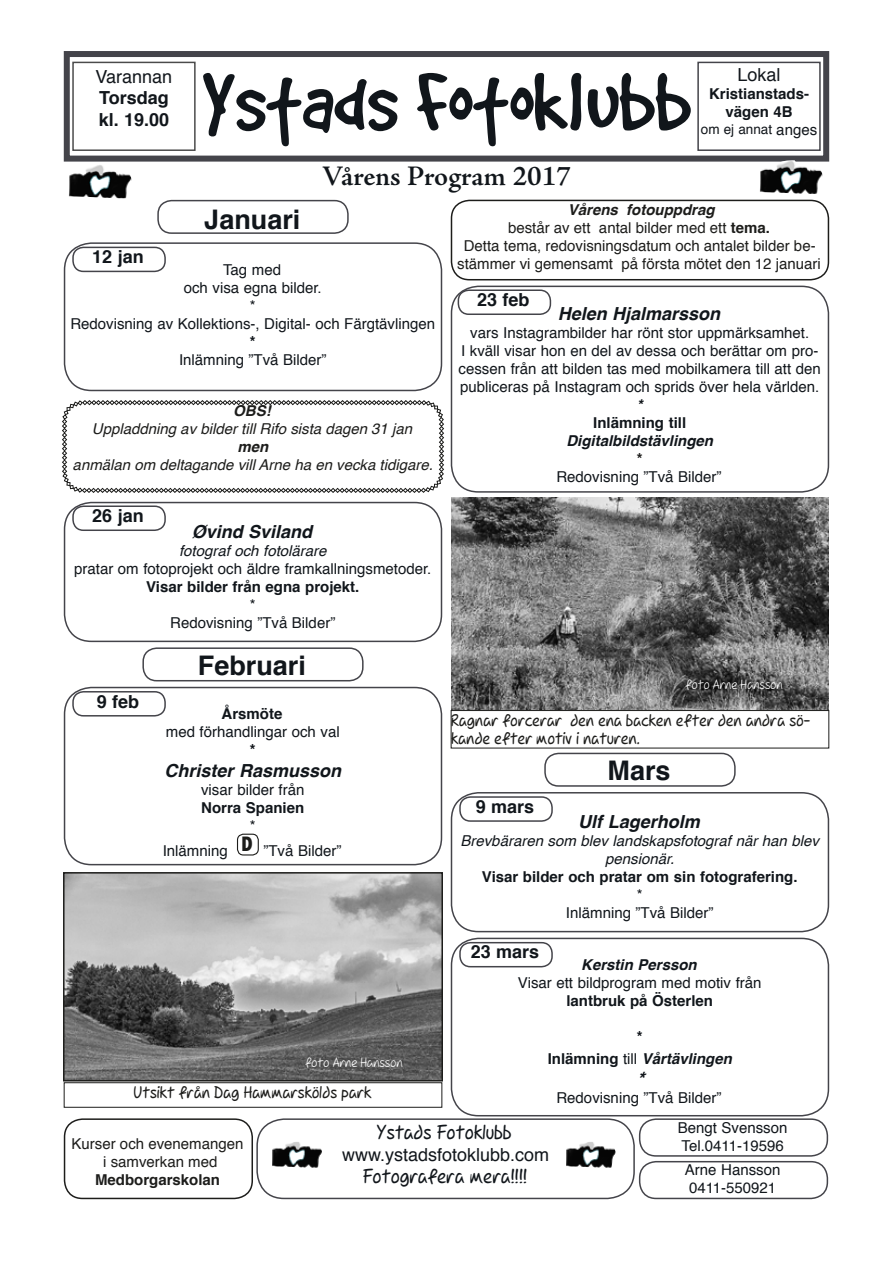
<style>
.page{position:relative;width:893px;height:1263px;background:#fff}
.page>*{position:absolute;margin:0;border:0;box-sizing:border-box;transform-origin:0 0}
.t1{font:90px "Good Dog Plain";color:#11161b}
.t2{font:600 28.5px "Adobe Jenson Pro";letter-spacing:-.005em;color:#11161b}
.t3{font:700 27px "Helvetica";color:#11161b}
.t4{font:italic 700 18px "Helvetica";color:#11161b}
.t5{font:700 18px/21.6px "Helvetica";color:#11161b}
.t6{font:18px "Helvetica";color:#11161b}
.t7{font:18px "Dupree";color:#11161b}
.t8{font:italic 700 18px "Helvetica";color:#11161b}
.t9{font:15px/18px "Helvetica";color:#11161b;text-align:center}
.t10{font:15px/18px "Helvetica";color:#1d1d1b;text-align:center}
.t11{font:700 15px/18px "Helvetica";color:#11161b;text-align:center}
.t12{font:15px/18px "Dupree";color:#1d1d1b}
.t13{font:italic 15px "Helvetica";color:#1d1d1b}
.t14{font:italic 15px/18px "Helvetica";color:#11161b;text-align:center}
.t15{font:italic 700 15px "Helvetica";color:#11161b}
.t16{font:italic 700 15px/21.6px "Helvetica";color:#11161b;text-align:center}
.t17{font:700 15px "Helvetica";color:#1d1d1b}
.t18{font:italic 700 15px "Helvetica";color:#1d1d1b}
.t19{font:13.5px "Helvetica";color:#11161b}
.t20{font:300 12px "Dupree";color:#fff}
.s1{font-size:15px}
.s2{font-weight:700;font-style:italic}
.s3{font-weight:700}
.s4{font-style:normal}
.s5{font-weight:400;font-style:normal}
</style>
<div class="page">
<img style="left:66px;top:875px;width:374px;height:203px">
<div style="left:63px;top:872px;width:380px;height:209px;border:2px solid #1d1d1b"></div>
<div style="left:64px;top:51px;width:765px;height:111px;border:6px solid #44444a"></div>
<div style="left:157px;top:200px;width:192px;height:34px;border:2px solid #44444a;border-radius:14px"></div>
<div style="left:142px;top:647px;width:222px;height:34px;border:2px solid #44444a;border-radius:14px"></div>
<div style="left:64px;top:242px;width:378px;height:149px;border:2px solid #44444a;border-radius:27px"></div>
<div style="left:64px;top:502px;width:378px;height:140px;border:2px solid #44444a;border-radius:27px"></div>
<div style="left:73px;top:506px;width:92px;height:24px;background:#fff;border-radius:10px"></div>
<div style="left:72px;top:505px;width:94px;height:26px;border:2px solid #44444a;border-radius:10px"></div>
<div style="left:72px;top:62px;width:124px;height:89px;border:2px solid #4b4b4b"></div>
<div style="left:697px;top:62px;width:124px;height:89px;border:2px solid #44444a"></div>
<div style="left:237px;top:834px;width:22px;height:21px;border:1px solid #1d1d1b;border-radius:6px"></div>
<div style="left:64px;top:687px;width:378px;height:178px;border:2px solid #44444a;border-radius:27px"></div>
<div style="left:256px;top:1118px;width:379px;height:81px;border:2px solid #44444a;border-radius:27px"></div>
<img style="left:272px;top:1142px;width:50px;height:26px">
<img style="left:566px;top:1142px;width:50px;height:26px">
<div style="left:544px;top:753px;width:192px;height:34px;border:2px solid #44444a;border-radius:14px"></div>
<div style="left:451px;top:792px;width:378px;height:140px;border:2px solid #44444a;border-radius:27px"></div>
<div style="left:459px;top:796px;width:94px;height:26px;border:2px solid #44444a;border-radius:10px"></div>
<div style="left:451px;top:938px;width:378px;height:178px;border:2px solid #44444a;border-radius:27px"></div>
<div style="left:459px;top:942px;width:94px;height:25px;border:2px solid #44444a;border-radius:10px"></div>
<div style="left:639px;top:1161px;width:189px;height:38px;border:2px solid #44444a;border-radius:16px"></div>
<div style="left:451px;top:286px;width:378px;height:207px;border:2px solid #44444a;border-radius:27px"></div>
<img style="left:759px;top:160px;width:64px;height:34px">
<div style="left:458px;top:290px;width:92px;height:24px;background:#fff;border-radius:10px"></div>
<div style="left:458px;top:289px;width:93px;height:26px;border:2px solid #44444a;border-radius:10px"></div>
<div style="left:72px;top:691px;width:94px;height:25px;border:2px solid #44444a;border-radius:10px"></div>
<svg style="left:62px;top:400px;width:382px;height:93px"></svg>
<img style="left:69px;top:165px;width:63px;height:33px">
<div style="left:451px;top:200px;width:378px;height:80px;border:2px solid #1d1d1b;border-radius:18px"></div>
<div style="left:72px;top:247px;width:94px;height:25px;border:2px solid #44444a;border-radius:10px"></div>
<img style="left:452px;top:497px;width:376px;height:212px">
<div style="left:451px;top:710px;width:378px;height:38px;border:1px solid #1d1d1b"></div>
<div style="left:64px;top:1082px;width:378px;height:26px;border:1px solid #1d1d1b"></div>
<div style="left:64px;top:1118px;width:189px;height:81px;border:2px solid #1d1d1b;border-radius:18px"></div>
<div style="left:639px;top:1118px;width:189px;height:39px;border:2px solid #44444a;border-radius:16px"></div>
<p class="t6" style="left:96px;top:62px;width:78px">Varannan</p>
<p class="t5" style="left:99px;top:87px;width:72px">Torsdag kl. 19.00</p>
<h1 class="t1" style="left:202px;top:59px;width:490px">Ystads Fotoklubb</h1>
<h2 class="t2" style="left:322px;top:160px;width:251px">Vårens Program 2017</h2>
<p class="t6" style="left:737px;top:61px;width:45px">Lokal</p>
<p class="t11" style="left:709px;top:85px;width:102px">Kristianstads&shy;vägen 4B</p>
<p class="t19" style="left:701px;top:119px;width:118px">om ej annat <span class="s1">anges</span></p>
<h3 class="t3" style="left:204px;top:198px;width:98px">Januari</h3>
<p class="t5" style="left:92px;top:246px;width:53px">12 jan</p>
<p class="t9" style="left:70px;top:261px;width:366px">Tag med<br>och visa egna bilder.<br>*<br>Redovisning av Kollektions-, Digital- och Färgtävlingen</p>
<p class="t11" style="left:250px;top:333px;width:7px">*</p>
<p class="t9" style="left:179px;top:351px;width:149px">Inlämning ”Två Bilder”</p>
<p class="t18" style="left:233px;top:398px;width:39px">OBS!</p>
<p class="t13" style="left:92px;top:417px;width:322px">Uppladdning av bilder till Rifo sista dagen 31 jan</p>
<p class="t18" style="left:237px;top:434px;width:32px">men</p>
<p class="t13" style="left:73px;top:453px;width:362px">anmälan om deltagande vill Arne ha en vecka tidigare.</p>
<p class="t5" style="left:92px;top:505px;width:53px">26 jan</p>
<p class="t4" style="left:192px;top:516px;width:122px">Øvind Sviland</p>
<p class="t14" style="left:179px;top:542px;width:149px">fotograf och fotolärare</p>
<p class="t9" style="left:74px;top:560px;width:359px">pratar om fotoprojekt och äldre framkallningsmetoder.</p>
<p class="t11" style="left:146px;top:577px;width:215px">Visar bilder från egna projekt.</p>
<p class="t9" style="left:170px;top:596px;width:167px">*<br>Redovisning ”Två Bilder”</p>
<p class="t5" style="left:97px;top:691px;width:44px">9 feb</p>
<h3 class="t3" style="left:198px;top:644px;width:110px">Februari</h3>
<p class="t11" style="left:222px;top:705px;width:62px">Årsmöte</p>
<p class="t9" style="left:166px;top:723px;width:175px">med förhandlingar och val</p>
<p class="t11" style="left:250px;top:741px;width:7px">*</p>
<p class="t4" style="left:165px;top:755px;width:178px">Christer Rasmusson</p>
<p class="t9" style="left:201px;top:781px;width:105px">visar bilder från</p>
<p class="t11" style="left:201px;top:798px;width:104px">Norra Spanien</p>
<p class="t9" style="left:163px;top:813px;width:180px;line-height:24.9px">*<br>Inlämning <sup>D</sup> ”Två Bilder”</p>
<p class="t10" style="left:457px;top:201px;width:365px"><span class="s2">Vårens fotouppdrag<br></span>består av ett antal bilder med ett <span class="s3">tema.<br></span>Detta tema, redovisningsdatum och antalet bilder be&shy;stämmer vi gemensamt på första mötet den 12 januari</p>
<p class="t5" style="left:477px;top:289px;width:54px">23 feb</p>
<p class="t4" style="left:558px;top:299px;width:164px">Helen Hjalmarsson</p>
<p class="t9" style="left:459px;top:324px;width:364px">vars Instagrambilder har rönt stor uppmärksamhet.<br>I kväll visar hon en del av dessa och berättar om pro&shy;cessen från att bilden tas med mobilkamera till att den publiceras på Instagram och sprids över hela världen.</p>
<p class="t15" style="left:637px;top:392px;width:7px">*</p>
<p class="t11" style="left:593px;top:414px;width:94px">Inlämning till</p>
<p class="t15" style="left:566px;top:428px;width:148px">Digitalbildstävlingen</p>
<p class="t17" style="left:637px;top:447px;width:7px">*</p>
<p class="t9" style="left:556px;top:468px;width:167px">Redovisning ”Två Bilder”</p>
<p class="t20" style="left:686px;top:677px;width:99px">foto Arne Hansson</p>
<p class="t12" style="left:451px;top:711px;width:361px">Ragnar forcerar den ena backen efter den andra sö&shy;kande efter motiv i naturen.</p>
<h3 class="t3" style="left:607px;top:749px;width:65px">Mars</h3>
<p class="t4" style="left:578px;top:807px;width:123px">Ulf Lagerholm</p>
<p class="t14" style="left:460px;top:832px;width:360px">Brevbäraren som blev landskapsfotograf när han blev pensionär.</p>
<p class="t11" style="left:482px;top:868px;width:317px">Visar bilder och pratar om sin fotografering.</p>
<p class="t9" style="left:566px;top:886px;width:149px">*<br>Inlämning ”Två Bilder”</p>
<p class="t5" style="left:476px;top:796px;width:60px">9 mars</p>
<p class="t5" style="left:471px;top:941px;width:70px">23 mars</p>
<p class="t15" style="left:581px;top:952px;width:117px">Kerstin Persson</p>
<p class="t9" style="left:518px;top:974px;width:245px">Visar ett bildprogram med motiv från</p>
<p class="t11" style="left:566px;top:992px;width:148px">lantbruk på Österlen</p>
<p class="t16" style="left:548px;top:1026px;width:190px"><span class="s4">*<br>I n l ä m n i n g</span> <span class="s5">t i l l</span> Vårtävlingen</p>
<p class="t8" style="left:636px;top:1064px;width:19px">*</p>
<p class="t9" style="left:556px;top:1089px;width:167px">Redovisning ”Två Bilder”</p>
<p class="t20" style="left:306px;top:1055px;width:99px">foto Arne Hansson</p>
<p class="t12" style="left:134px;top:1083px;width:239px">Utsikt från Dag Hammarskölds park</p>
<p class="t10" style="left:72px;top:1135px;width:173px">Kurser och evenemangen i samverkan med</p>
<p class="t17" style="left:95px;top:1168px;width:127px">Medborgarskolan</p>
<p class="t9" style="left:678px;top:1119px;width:111px;text-align:left">Bengt Svensson<br>Tel.0411-19596</p>
<p class="t7" style="left:377px;top:1121px;width:136px">Ystads Fotoklubb</p>
<p class="t6" style="left:342px;top:1141px;width:209px">www.ystadsfotoklubb.com</p>
<p class="t7" style="left:364px;top:1164px;width:166px">Fotografera mera!!!!</p>
<p class="t9" style="left:685px;top:1161px;width:97px;text-align:left">Arne Hansson<br>0411-550921</p>
</div>
